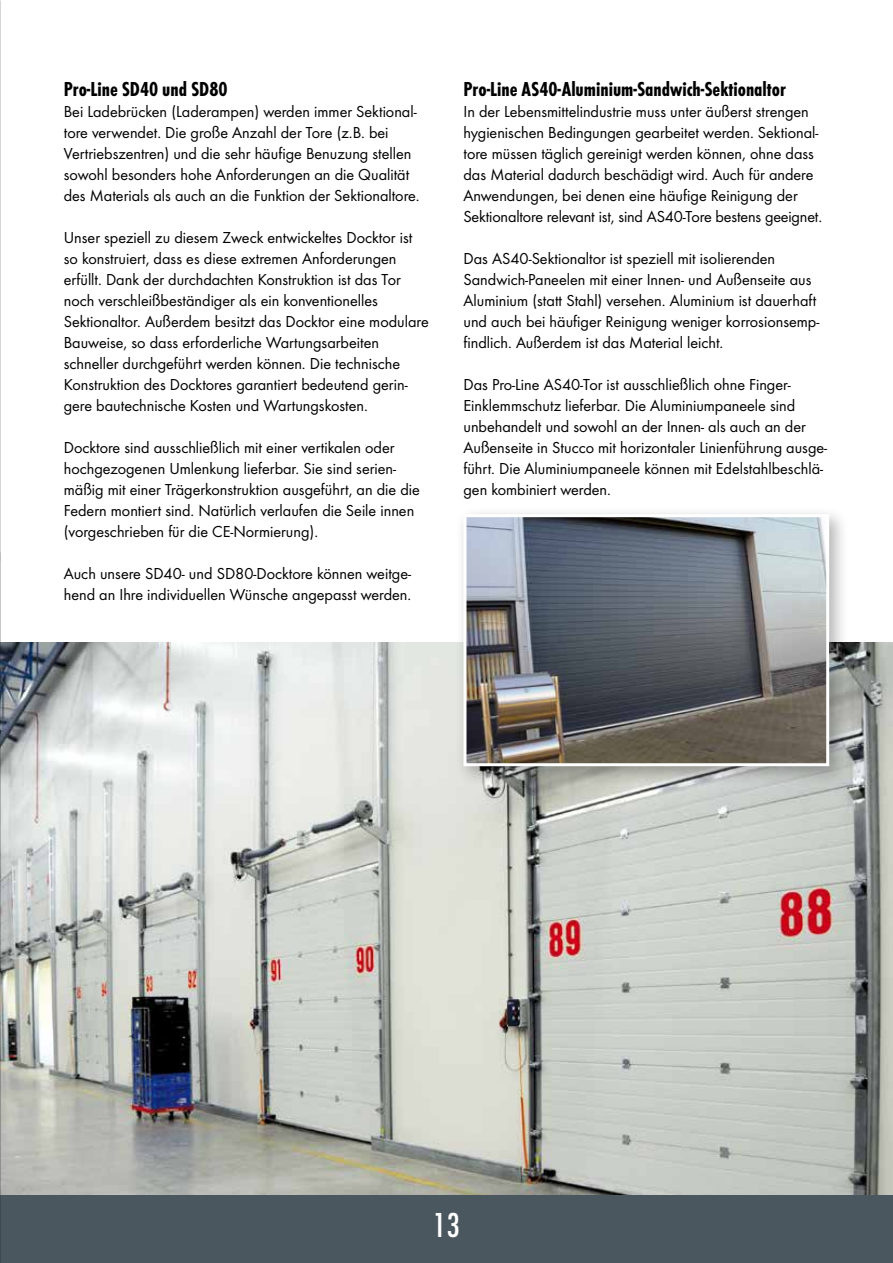
<style>
.page{position:relative;width:893px;height:1263px;background:#fff}
.page>*{position:absolute;margin:0;border:0;box-sizing:border-box;transform-origin:0 0}
.t1{font:500 36px "Futura Con";color:#fff}
.t2{font:700 21px "Futura Con";color:#000}
.t3{font:16.5px/21px "Futura Boo";color:#000}
</style>
<div class="page">
<img style="left:0;top:642px;width:893px;height:553px">
<div style="left:0;top:1195px;width:893px;height:68px;background:#4b575f"></div>
<div style="left:455px;top:506px;width:394px;height:280px;background:#000;opacity:.3"></div>
<img style="left:467px;top:518px;width:358px;height:244px">
<div style="left:463px;top:514px;width:366px;height:252px;border:3px solid #fff"></div>
<img style="left:0;top:0;width:1px;height:553px">
<p class="t2" style="left:64px;top:77px;width:165px">Pro-Line SD40 und SD80</p>
<p class="t3" style="left:64px;top:101px;width:357px">Bei Ladebrücken (Laderampen) werden immer Sektional&shy;tore verwendet. Die große Anzahl der Tore (z.B. bei Vertriebszentren) und die sehr häufige Benuzung stellen sowohl besonders hohe Anforderungen an die Qualität des Materials als auch an die Funktion der Sektionaltore.</p>
<p class="t3" style="left:64px;top:227px;width:366px">Unser speziell zu diesem Zweck entwickeltes Docktor ist so konstruiert, dass es diese extremen Anforderungen erfüllt. Dank der durchdachten Konstruktion ist das Tor noch verschleißbeständiger als ein konventionelles Sektionaltor. Außerdem besitzt das Docktor eine modulare Bauweise, so dass erforderliche Wartungsarbeiten schneller durchgeführt werden können. Die technische Konstruktion des Docktores garantiert bedeutend gerin&shy;gere bautechnische Kosten und Wartungskosten.</p>
<p class="t3" style="left:64px;top:437px;width:358px">Docktore sind ausschließlich mit einer vertikalen oder hochgezogenen Umlenkung lieferbar. Sie sind serien&shy;mäßig mit einer Trägerkonstruktion ausgeführt, an die die Federn montiert sind. Natürlich verlaufen die Seile innen (vorgeschrieben für die CE-Normierung).</p>
<p class="t3" style="left:64px;top:563px;width:349px">Auch unsere SD40- und SD80-Docktore können weitge&shy;hend an Ihre individuellen Wünsche angepasst werden.</p>
<p class="t2" style="left:463px;top:77px;width:324px">Pro-Line AS40-Aluminium-Sandwich-Sektionaltor</p>
<p class="t3" style="left:463px;top:101px;width:360px">In der Lebensmittelindustrie muss unter äußerst strengen hygienischen Bedingungen gearbeitet werden. Sektional&shy;tore müssen täglich gereinigt werden können, ohne dass das Material dadurch beschädigt wird. Auch für andere Anwendungen, bei denen eine häufige Reinigung der Sektionaltore relevant ist, sind AS40-Tore bestens geeignet.</p>
<p class="t3" style="left:463px;top:248px;width:357px">Das AS40-Sektionaltor ist speziell mit isolierenden Sandwich-Paneelen mit einer Innen- und Außenseite aus Aluminium (statt Stahl) versehen. Aluminium ist dauerhaft und auch bei häufiger Reinigung weniger korrosionsemp&shy;findlich. Außerdem ist das Material leicht.</p>
<p class="t3" style="left:463px;top:374px;width:365px">Das Pro-Line AS40-Tor ist ausschließlich ohne Finger-Einklemmschutz lieferbar. Die Aluminiumpaneele sind unbehandelt und sowohl an der Innen- als auch an der Außenseite in Stucco mit horizontaler Linienführung ausge&shy;führt. Die Aluminiumpaneele können mit Edelstahlbeschlä&shy;gen kombiniert werden.</p>
<h1 class="t1" style="left:433px;top:1205px;width:29px">13</h1>
</div>
